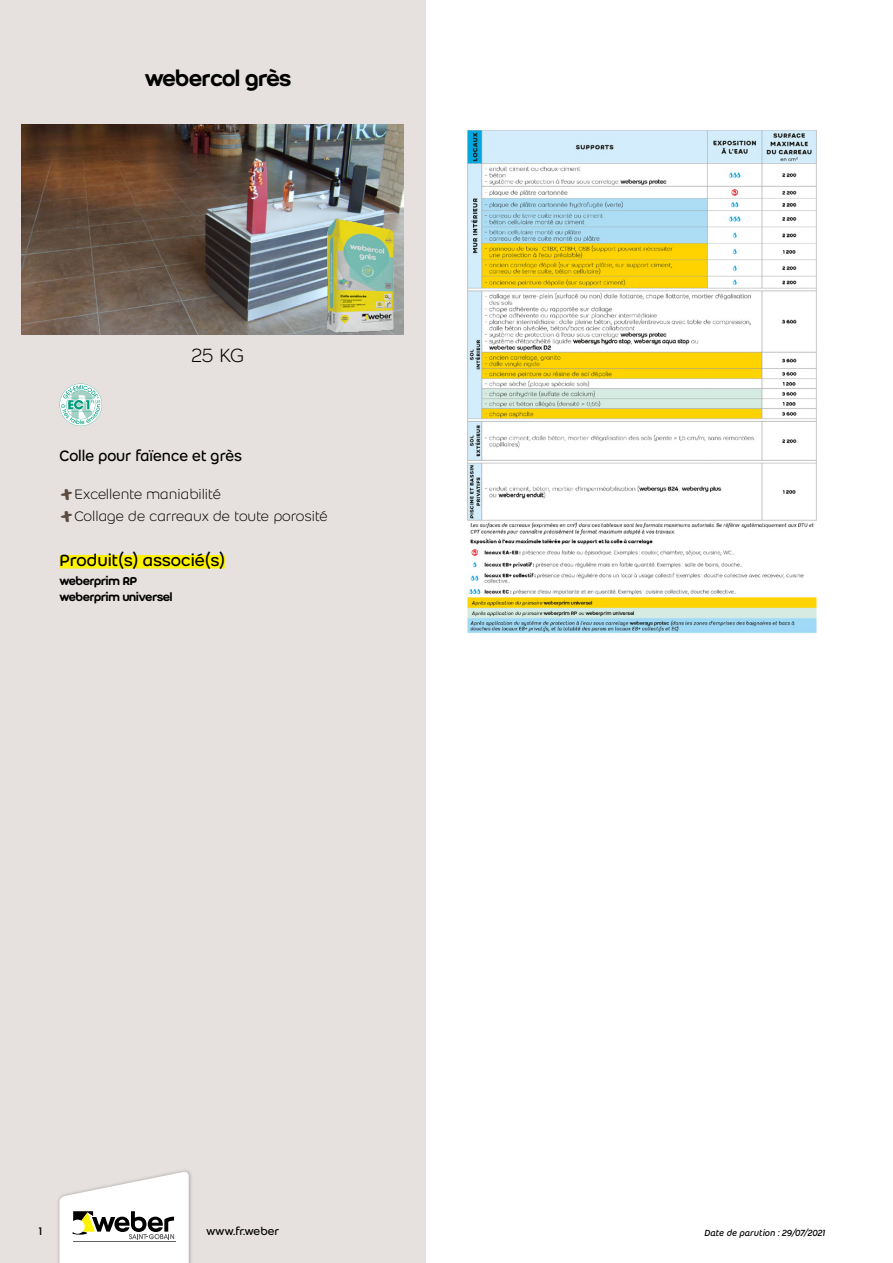
<style>
.page{position:relative;width:893px;height:1263px;background:#fff}
.page>*{position:absolute;margin:0;border:0;box-sizing:border-box;transform-origin:0 0}
.t1{font:24px "Weber Name";color:#000}
.t2{font:300 21px "Weber";color:#000}
.t3{font:18px "Weber";color:#000}
.t4{font:16.5px "Weber";color:#000;scale:.95 1}
.t5{font:300 15px/22.2px "Weber";color:#000}
.t6{font:12.75px/15.3px "Weber Name";color:#000}
.t7{font:12px "Weber";letter-spacing:-.01em;color:#000}
.t8{font:italic 9.75px "Weber";color:#000}
.s1{font-family:"Weber Brush";font-weight:400;font-size:16.5px;color:#5a4c40}
</style>
<div class="page">
<div style="left:0;top:0;width:425px;height:1263px;background:#e6e1de"></div>
<img style="left:58px;top:1170px;width:134px;height:93px">
<svg style="left:59px;top:1171px;width:130px;height:92px"></svg>
<img style="left:21px;top:124px;width:383px;height:211px">
<img style="left:323px;top:216px;width:72px;height:119px">
<div style="left:60px;top:555px;width:165px;height:13px;background:#fff200"></div>
<svg style="left:60px;top:384px;width:42px;height:42px"></svg>
<img style="left:467px;top:130px;width:350px;height:503px">
<h1 class="t1" style="left:145px;top:64px;width:147px">webercol grès</h1>
<h2 class="t2" style="left:191px;top:344px;width:55px">25 kg</h2>
<p class="t4" style="left:60px;top:446px;width:194px">Colle pour faïence et grès</p>
<p class="t5" style="left:60px;top:483px;width:270px"><span class="s1">+</span>Excellente maniabilité<br><span class="s1">+</span>Collage de carreaux de toute porosité</p>
<p class="t3" style="left:60px;top:550px;width:167px">Produit(s) associé(s)</p>
<p class="t6" style="left:60px;top:573px;width:114px">weberprim RP weberprim universel</p>
<p class="t7" style="left:39px;top:1224px;width:5px">1</p>
<p class="t7" style="left:206px;top:1224px;width:75px">www.fr.weber</p>
<p class="t8" style="left:704px;top:1227px;width:122px">Date de parution : 29/07/2021</p>
</div>
